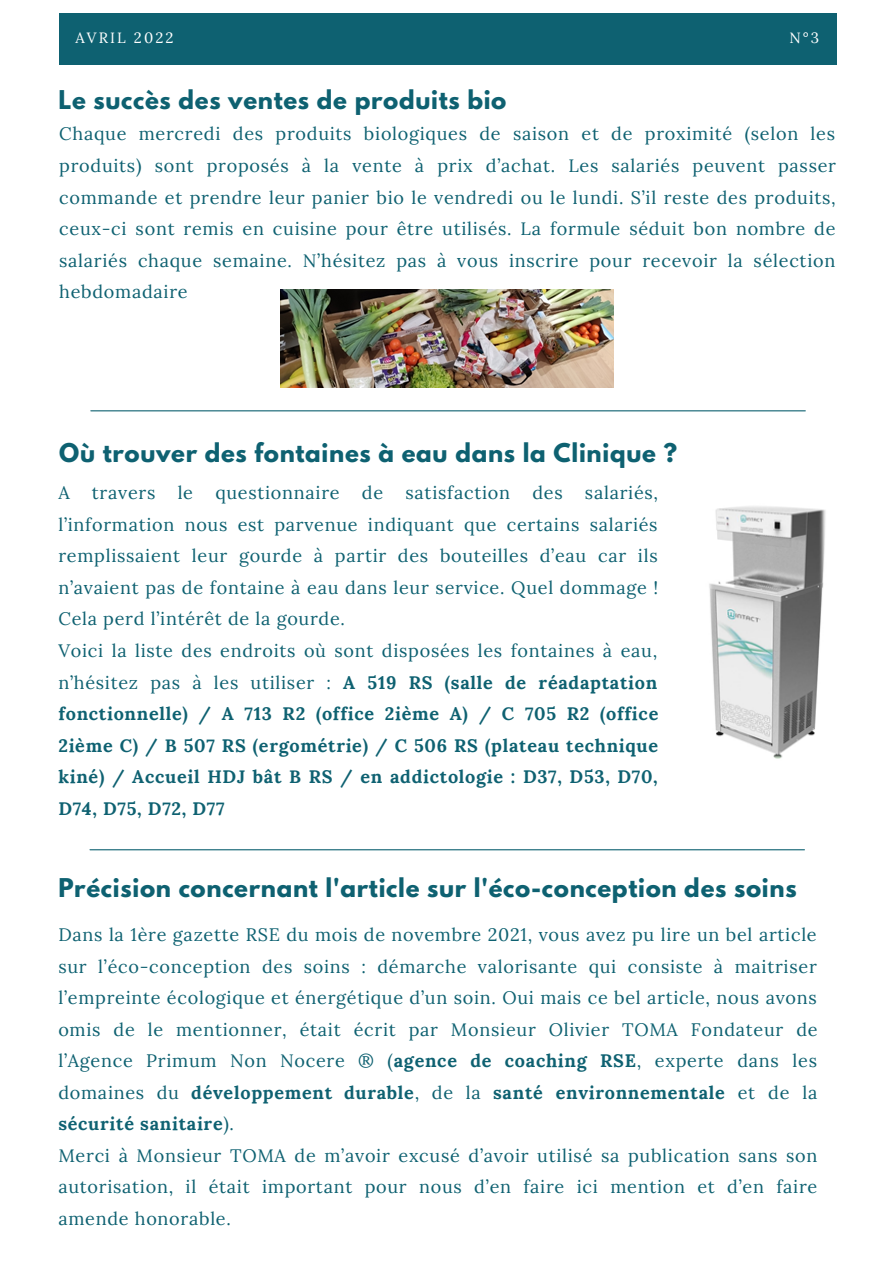
<style>
.page{position:relative;width:894px;height:1264px;background:#fff}
.page>*{position:absolute;margin:0;border:0;box-sizing:border-box;transform-origin:0 0}
.t1{font:700 22.95px "League Spartan";letter-spacing:.03em;color:#0e6171}
.t2{font:18px/31.5px "Lora";letter-spacing:.04em;color:#0e6171;text-align:justify}
.t3{font:700 18px/31.5px "Lora";letter-spacing:.04em;color:#0e6171;text-align:justify}
.t4{font:14.85px "Lora";letter-spacing:.14em;color:#fff}
.s1{font-weight:400}
.s2{font-weight:700}
</style>
<div class="page">
<div style="left:59px;top:14px;width:777px;height:51px;background:#0e6171"></div>
<img style="left:280px;top:290px;width:333px;height:98px">
<hr style="left:91px;top:410px;width:714px;height:1px;background:#0e6171">
<img style="left:709px;top:506px;width:117px;height:253px">
<hr style="left:90px;top:849px;width:714px;height:1px;background:#0e6171">
<p class="t4" style="left:75px;top:28px;width:99px">AVRIL 2022</p>
<p class="t4" style="left:789px;top:28px;width:31px">N°3</p>
<p class="t1" style="left:58px;top:88px;width:449px">Le succès des ventes de produits bio</p>
<p class="t2" style="left:59px;top:118px;width:778px">Chaque mercredi des produits biologiques de saison et de proximité (selon les produits) sont proposés à la vente à prix d’achat. Les salariés peuvent passer commande et prendre leur panier bio le vendredi ou le lundi. S’il reste des produits, ceux-ci sont remis en cuisine pour être utilisés. La formule séduit bon nombre de salariés chaque semaine. N’hésitez pas à vous inscrire pour recevoir la sélection hebdomadaire</p>
<p class="t1" style="left:59px;top:441px;width:619px">Où trouver des fontaines à eau dans la Clinique ?</p>
<p class="t2" style="left:58px;top:477px;width:601px">A travers le questionnaire de satisfaction des salariés, l’information nous est parvenue indiquant que certains salariés remplissaient leur gourde à partir des bouteilles d’eau car ils n’avaient pas de fontaine à eau dans leur service. Quel dommage !<br>Cela perd l’intérêt de la gourde.</p>
<p class="t3" style="left:58px;top:634px;width:601px"><span class="s1">Voici la liste des endroits où sont disposées les fontaines à eau, n’hésitez pas à les utiliser :</span> A 519 RS (salle de réadaptation fonctionnelle) / A 713 R2 (office 2ième A) / C 705 R2 (office 2ième C) / B 507 RS (ergométrie) / C 506 RS (plateau technique kiné) / Accueil HDJ bât B RS / en addictologie : D37, D53, D70, D74, D75, D72, D77</p>
<p class="t1" style="left:58px;top:876px;width:739px">Précision concernant l'article sur l'éco-conception des soins</p>
<p class="t2" style="left:58px;top:918px;width:760px">Dans la 1ère gazette RSE du mois de novembre 2021, vous avez pu lire un bel article sur l’éco-conception des soins : démarche valorisante qui consiste à maitriser l’empreinte écologique et énergétique d’un soin. Oui mais ce bel article, nous avons omis de le mentionner, était écrit par Monsieur Olivier TOMA Fondateur de l’Agence Primum Non Nocere ® (<span class="s2">agence de coaching RSE</span>, experte dans les domaines du <span class="s2">développement durable</span>, de la <span class="s2">santé environnementale</span> et de la <span class="s2">sécurité sanitaire</span>).</p>
<p class="t2" style="left:58px;top:1139px;width:760px">Merci à Monsieur TOMA de m’avoir excusé d’avoir utilisé sa publication sans son autorisation, il était important pour nous d’en faire ici mention et d’en faire amende honorable.</p>
</div>
